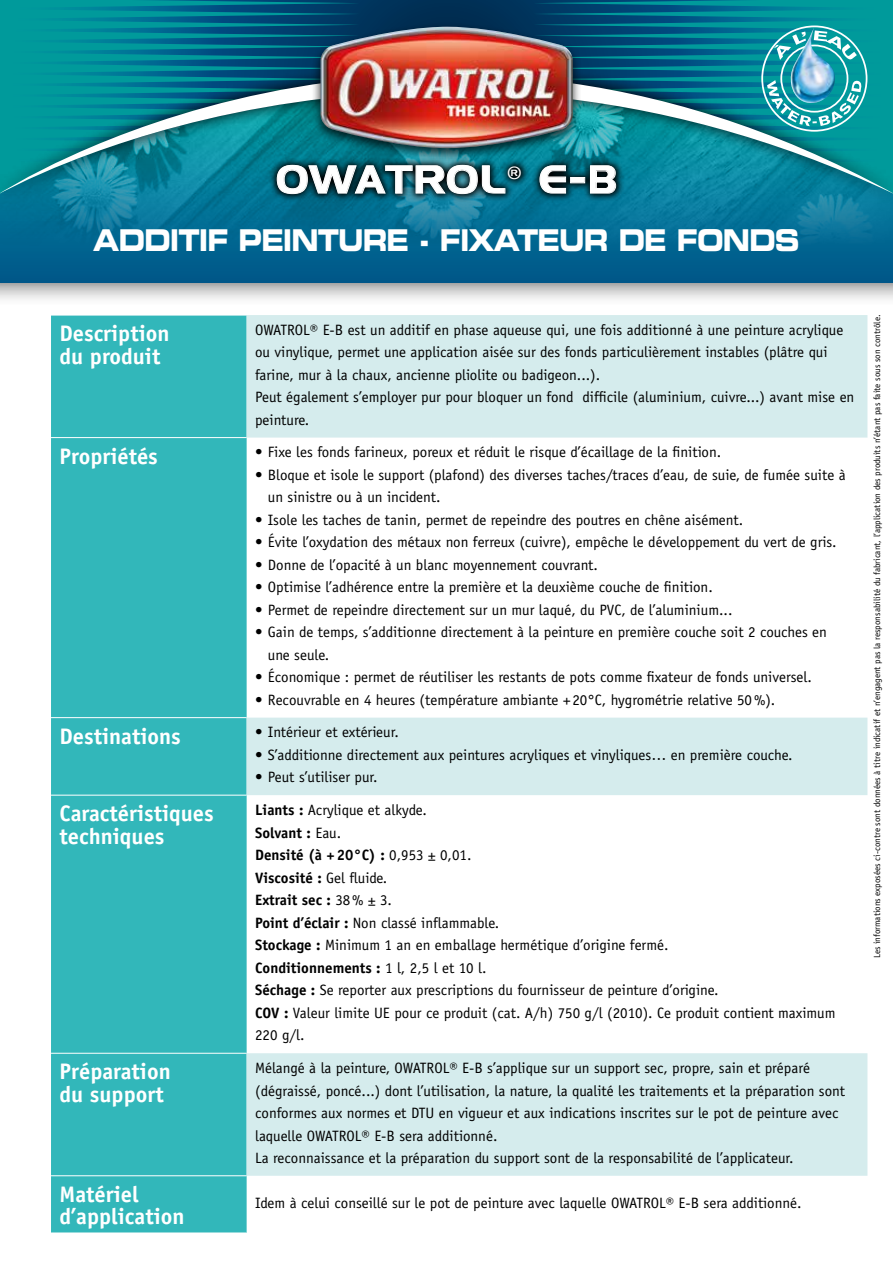
<style>
.page{position:relative;width:893px;height:1263px;background:#fff}
.page>*{position:absolute;margin:0;border:0;box-sizing:border-box;transform-origin:0 0}
.t1{font:39px "Denmark";letter-spacing:.05em;color:#fff}
.t2{font:30px "Eurostile Bold Extended Two";letter-spacing:-.04em;color:#fff;scale:.8 1}
.t3{font:700 22.5px/22.5px "Officina Sans";color:#fff}
.t4{font:17.55px "Denmark";color:#fff}
.t5{font:15px/22.5px "Officina Sans";color:#000}
.t6{font:9px "Officina Sans";color:#000}
.s1{font-weight:700}
</style>
<div class="page">
<div style="left:0;top:59px;width:893px;height:248px;background:#000;opacity:.75"></div>
<div style="left:0;top:83px;width:893px;height:200px;background:#005d8c"></div>
<img style="left:0;top:205px;width:893px;height:38px">
<svg style="left:0;top:194px;width:893px;height:11px;background:#0a7d9d"></svg>
<img style="left:506px;top:27px;width:27px;height:121px">
<div style="left:51px;top:316px;width:196px;height:916px;background:#32b7ba"></div>
<svg style="left:247px;top:315px;width:620px;height:861px"></svg>
<hr style="left:51px;top:437px;width:196px;height:1px;background:#fff">
<hr style="left:51px;top:717px;width:196px;height:1px;background:#fff">
<hr style="left:51px;top:795px;width:196px;height:1px;background:#fff">
<hr style="left:51px;top:1053px;width:196px;height:1px;background:#fff">
<hr style="left:51px;top:1175px;width:196px;height:1px;background:#fff">
<svg style="left:269px;top:156px;width:356px;height:47px"></svg>
<img style="left:0;top:0;width:506px;height:194px">
<img style="left:533px;top:0;width:360px;height:194px">
<h1 class="t1" style="left:276px;top:156px;width:232px">OWATROL</h1>
<p class="t4" style="left:508px;top:162px;width:14px">®</p>
<h1 class="t1" style="left:539px;top:156px;width:80px">E-B</h1>
<h2 class="t2" style="left:93px;top:219px;width:885px">ADDITIF PEINTURE - FIXATEUR DE FONDS</h2>
<h3 class="t3" style="left:60px;top:322px;width:112px">Description du produit</h3>
<p class="t5" style="left:255px;top:318px;width:601px">OWATROL® E-B est un additif en phase aqueuse qui, une fois additionné à une peinture acrylique ou vinylique, permet une application aisée sur des fonds particulièrement instables (plâtre qui farine, mur à la chaux, ancienne pliolite ou badigeon...).<br>Peut également s’employer pur pour bloquer un fond difficile (aluminium, cuivre...) avant mise en peinture.</p>
<h3 class="t3" style="left:60px;top:445px;width:100px">Propriétés</h3>
<p class="t5" style="left:255px;top:441px;width:468px">• Fixe les fonds farineux, poreux et réduit le risque d’écaillage de la finition.</p>
<p class="t5" style="left:268px;top:463px;width:579px;text-indent:-13px">• Bloque et isole le support (plafond) des diverses taches/traces d’eau, de suie, de fumée suite à un sinistre ou à un incident.</p>
<p class="t5" style="left:255px;top:508px;width:489px">• Isole les taches de tanin, permet de repeindre des poutres en chêne aisément.</p>
<p class="t5" style="left:255px;top:531px;width:583px">• Évite l’oxydation des métaux non ferreux (cuivre), empêche le développement du vert de gris.</p>
<p class="t5" style="left:255px;top:553px;width:344px">• Donne de l’opacité à un blanc moyennement couvrant.</p>
<p class="t5" style="left:255px;top:576px;width:459px">• Optimise l’adhérence entre la première et la deuxième couche de finition.</p>
<p class="t5" style="left:255px;top:598px;width:479px">• Permet de repeindre directement sur un mur laqué, du PVC, de l’aluminium...</p>
<p class="t5" style="left:268px;top:621px;width:561px;text-indent:-13px">• Gain de temps, s’additionne directement à la peinture en première couche soit 2 couches en une seule.</p>
<p class="t5" style="left:255px;top:666px;width:558px">• Économique : permet de réutiliser les restants de pots comme fixateur de fonds universel.</p>
<p class="t5" style="left:255px;top:688px;width:522px">• Recouvrable en 4 heures (température ambiante + 20°C, hygrométrie relative 50%).</p>
<h3 class="t3" style="left:60px;top:725px;width:123px">Destinations</h3>
<p class="t5" style="left:255px;top:721px;width:145px">• Intérieur et extérieur.</p>
<p class="t5" style="left:255px;top:743px;width:539px">• S’additionne directement aux peintures acryliques et vinyliques… en première couche.</p>
<p class="t5" style="left:255px;top:766px;width:124px">• Peut s’utiliser pur.</p>
<h3 class="t3" style="left:60px;top:802px;width:156px">Caractéristiques techniques</h3>
<p class="t5" style="left:255px;top:799px;width:582px"><span class="s1">Liants :</span> Acrylique et alkyde.<br><span class="s1">Solvant :</span> Eau.<br><span class="s1">Densité (à +20°C) :</span> 0,953 ± 0,01.<br><span class="s1">Viscosité :</span> Gel fluide.<br><span class="s1">Extrait sec :</span> 38% ± 3.<br><span class="s1">Point d’éclair :</span> Non classé inflammable.<br><span class="s1">Stockage :</span> Minimum 1 an en emballage hermétique d’origine fermé.<br><span class="s1">Conditionnements :</span> 1 l, 2,5 l et 10 l.<br><span class="s1">Séchage :</span> Se reporter aux prescriptions du fournisseur de peinture d’origine.<br><span class="s1">COV :</span> Valeur limite UE pour ce produit (cat. A/h) 750 g/l (2010). Ce produit contient maximum 220 g/l.</p>
<h3 class="t3" style="left:60px;top:1060px;width:113px">Préparation du support</h3>
<p class="t5" style="left:255px;top:1057px;width:591px">Mélangé à la peinture, OWATROL® E-B s’applique sur un support sec, propre, sain et préparé (dégraissé, poncé...) dont l’utilisation, la nature, la qualité les traitements et la préparation sont conformes aux normes et DTU en vigueur et aux indications inscrites sur le pot de peinture avec laquelle OWATROL® E-B sera additionné.<br>La reconnaissance et la préparation du support sont de la responsabilité de l’applicateur.</p>
<h3 class="t3" style="left:60px;top:1183px;width:126px">Matériel d’application</h3>
<p class="t5" style="left:255px;top:1191px;width:548px">Idem à celui conseillé sur le pot de peinture avec laquelle OWATROL® E-B sera additionné.</p>
<p class="t6" style="left:872px;top:958px;width:645px;rotate:-90deg">Les informations exposées ci-contre sont données à titre indicatif et n’engagent pas la responsabilité du fabricant, l’application des produits n’étant pas faite sous son contrôle.</p>
</div>
